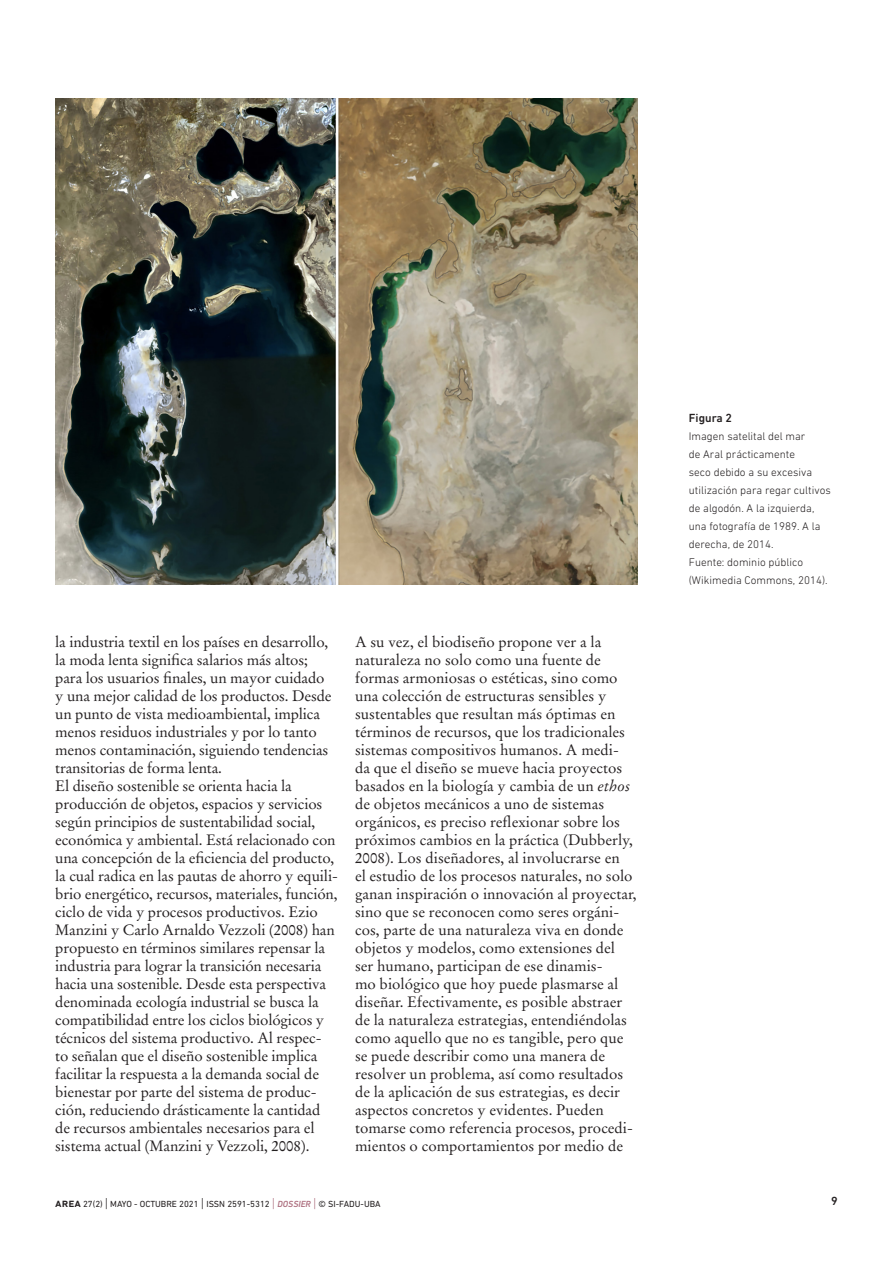
<style>
.page{position:relative;width:893px;height:1263px;background:#fff}
.page>*{position:absolute;margin:0;border:0;box-sizing:border-box;transform-origin:0 0}
._23__Texto_principal{font:15px/18px "Stempel Garamond LT Std";letter-spacing:-.01em;color:#231f20}
._32__Titulo_Figuras{font:500 12px "DIN Next LT Pro";color:#231f20}
._33__Epígrafe{font:300 11.25px/18px "DIN Next LT Pro";color:#231f20}
.t1{font:9px "DIN Next LT Pro";color:#231f20}
.s1{font-style:italic}
.s2{font-weight:500;font-size:12px}
.s3{font-weight:300;font-size:13.5px}
.s4{font-weight:300;font-size:13.5px;color:#ad6f7f}
.s5{font-weight:500;font-style:italic;color:#ad6f7f}
</style>
<div class="page">
<img style="left:55px;top:99px;width:583px;height:485px">
<p class="_23__Texto_principal" style="left:55px;top:633px;width:278px">la industria textil en los países en desarrollo, la moda lenta significa salarios más altos; para los usuarios finales, un mayor cuidado y una mejor calidad de los productos. Desde un punto de vista medioambiental, implica menos residuos industriales y por lo tanto menos contaminación, siguiendo tendencias transitorias de forma lenta.</p>
<p class="_23__Texto_principal" style="left:55px;top:777px;width:284px">El diseño sostenible se orienta hacia la producción de objetos, espacios y servicios según principios de sustentabilidad social, económica y ambiental. Está relacionado con una concepción de la eficiencia del producto, la cual radica en las pautas de ahorro y equili&shy;brio energético, recursos, materiales, función, ciclo de vida y procesos productivos. Ezio Manzini y Carlo Arnaldo Vezzoli (2008) han propuesto en términos similares repensar la industria para lograr la transición necesaria hacia una sostenible. Desde esta perspectiva denominada ecología industrial se busca la compatibilidad entre los ciclos biológicos y técnicos del sistema productivo. Al respec&shy;to señalan que el diseño sostenible implica facilitar la respuesta a la demanda social de bienestar por parte del sistema de produc&shy;ción, reduciendo drásticamente la cantidad de recursos ambientales necesarios para el sistema actual (Manzini y Vezzoli, 2008).</p>
<p class="_23__Texto_principal" style="left:355px;top:633px;width:283px">A su vez, el biodiseño propone ver a la naturaleza no solo como una fuente de formas armoniosas o estéticas, sino como una colección de estructuras sensibles y sustentables que resultan más óptimas en términos de recursos, que los tradicionales sistemas compositivos humanos. A medi&shy;da que el diseño se mueve hacia proyectos basados en la biología y cambia de un <span class="s1">ethos </span>de objetos mecánicos a uno de sistemas orgánicos, es preciso reflexionar sobre los próximos cambios en la práctica (Dubberly, 2008). Los diseñadores, al involucrarse en<br>el estudio de los procesos naturales, no solo ganan inspiración o innovación al proyectar, sino que se reconocen como seres orgáni&shy;cos, parte de una naturaleza viva en donde objetos y modelos, como extensiones del ser humano, participan de ese dinamis-<br>mo biológico que hoy puede plasmarse al diseñar. Efectivamente, es posible abstraer de la naturaleza estrategias, entendiéndolas como aquello que no es tangible, pero que se puede describir como una manera de resolver un problema, así como resultados de la aplicación de sus estrategias, es decir aspectos concretos y evidentes. Pueden tomarse como referencia procesos, procedi&shy;mientos o comportamientos por medio de</p>
<p class="_32__Titulo_Figuras" style="left:689px;top:411px;width:45px">Figura 2</p>
<p class="_33__Epígrafe" style="left:689px;top:427px;width:143px">Imagen satelital del mar<br>de Aral prácticamente<br>seco debido a su excesiva utilización para regar cultivos de algodón. A la izquierda, una fotografía de 1989. A la derecha, de 2014.</p>
<p class="_33__Epígrafe" style="left:689px;top:553px;width:140px">Fuente: dominio público (Wikimedia Commons, 2014).</p>
<p class="t1" style="left:55px;top:1198px;width:327px"><span class="s2">area</span> 27(2) <span class="s3">|</span> MAYO - OCTUBRE 2021 <span class="s3">|</span> ISSN 2591-5312 <span class="s4">|</span> <span class="s5">DOSSIER</span> <span class="s4">|</span> © SI-FADU-UBA</p>
<p class="_32__Titulo_Figuras" style="left:831px;top:1194px;width:8px">9</p>
</div>
